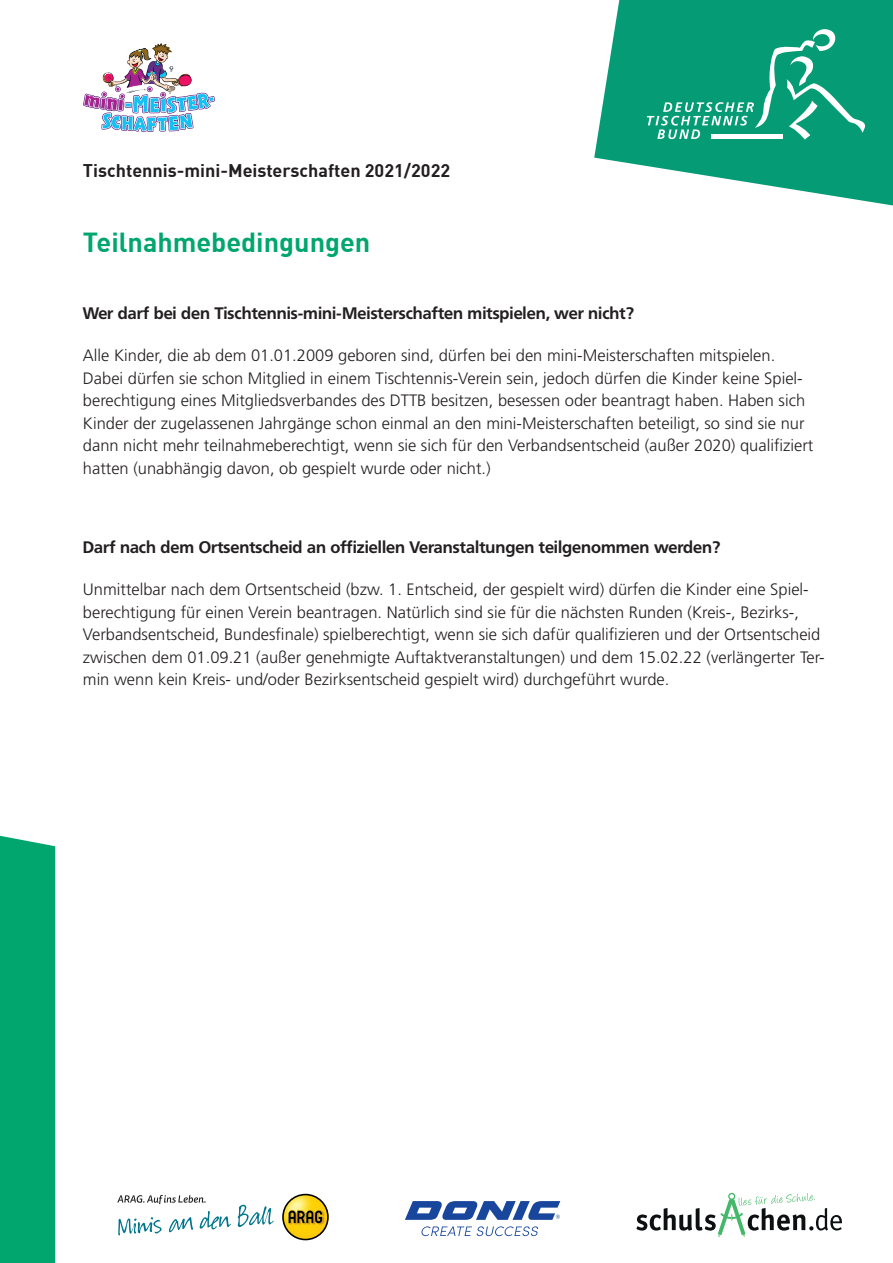
<style>
.page{position:relative;width:893px;height:1263px;background:#fff}
.page>*{position:absolute;margin:0;border:0;box-sizing:border-box;transform-origin:0 0}
.t1{font:700 27px "DIN";color:#00a66e}
.t2{font:700 18px "DIN";color:#231f20}
.t3{font:300 16.5px/22.5px "Frutiger";color:#231f20}
.t4{font:700 16.5px "Frutiger BQ";color:#231f20}
</style>
<div class="page">
<div style="left:0;top:836px;width:55px;height:427px;background:#00a66e"></div>
<svg style="left:594px;top:0;width:299px;height:205px;fill:#059c75"></svg>
<svg style="left:647px;top:29px;width:218px;height:110px;background:#24a886"></svg>
<img style="left:83px;top:43px;width:132px;height:89px">
<svg style="left:117px;top:1194px;width:157px;height:42px"></svg>
<svg style="left:282px;top:1194px;width:47px;height:46px"></svg>
<img style="left:284px;top:1195px;width:43px;height:44px;border-radius:22px">
<svg style="left:288px;top:1210px;width:34px;height:13px"></svg>
<svg style="left:636px;top:1193px;width:206px;height:44px"></svg>
<svg style="left:421px;top:1226px;width:117px;height:10px"></svg>
<svg style="left:405px;top:1201px;width:155px;height:19px"></svg>
<p class="t2" style="left:83px;top:158px;width:369px">Tischtennis-mini-Meisterschaften 2021/2022</p>
<p class="t1" style="left:83px;top:225px;width:289px">Teilnahmebedingungen</p>
<p class="t4" style="left:83px;top:303px;width:553px">Wer darf bei den Tischtennis-mini-Meisterschaften mitspielen, wer nicht?</p>
<p class="t3" style="left:83px;top:344px;width:694px">Alle Kinder, die ab dem 01.01.2009 geboren sind, dürfen bei den mini-Meisterschaften mitspielen.</p>
<p class="t3" style="left:83px;top:367px;width:732px">Dabei dürfen sie schon Mitglied in einem Tischtennis-Verein sein, jedoch dürfen die Kinder keine Spiel&shy;berechtigung eines Mitgliedsverbandes des DTTB besitzen, besessen oder beantragt haben. Haben sich Kinder der zugelassenen Jahrgänge schon einmal an den mini-Meisterschaften beteiligt, so sind sie nur dann nicht mehr teilnahmeberechtigt, wenn sie sich für den Verbandsentscheid (außer 2020) qualifiziert hatten (unabhängig davon, ob gespielt wurde oder nicht.)</p>
<p class="t4" style="left:83px;top:537px;width:639px">Darf nach dem Ortsentscheid an offiziellen Veranstaltungen teilgenommen werden?</p>
<p class="t3" style="left:83px;top:578px;width:743px">Unmittelbar nach dem Ortsentscheid (bzw. 1. Entscheid, der gespielt wird) dürfen die Kinder eine Spiel&shy;berechtigung für einen Verein beantragen. Natürlich sind sie für die nächsten Runden (Kreis-, Bezirks-, Verbandsentscheid, Bundesfinale) spielberechtigt, wenn sie sich dafür qualifizieren und der Ortsentscheid zwischen dem 01.09.21 (außer genehmigte Auftaktveranstaltungen) und dem 15.02.22 (verlängerter Ter&shy;min wenn kein Kreis- und/oder Bezirksentscheid gespielt wird) durchgeführt wurde.</p>
</div>
